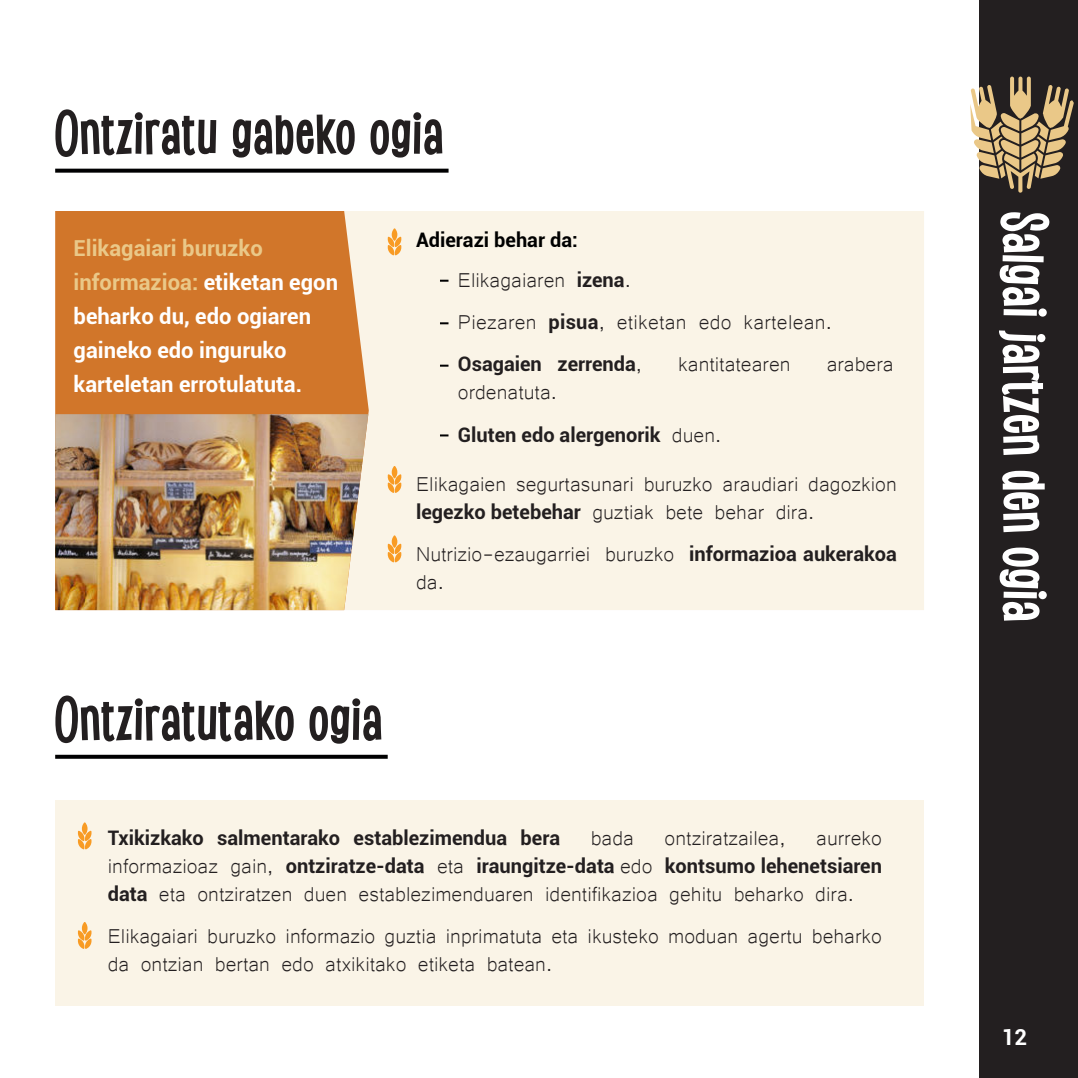
<style>
.page{position:relative;width:1078px;height:1078px;background:#fff}
.page>*{position:absolute;margin:0;border:0;box-sizing:border-box;transform-origin:0 0}
.t1{font:52px "Saker Sans Bold PERSONALUSE";letter-spacing:.04em;color:#fff}
.t2{font:50px "Saker Sans Bold PERSONALUSE";letter-spacing:.05em;color:#231f20}
.t3{font:26px/42.2px "Microsoft Yi Baiti";color:#231f20}
.t4{font:700 22px/34px "Roboto";color:#fff}
.t5{font:700 20px/28px "Roboto";color:#231f20}
.t6{font:700 20px "Roboto";color:#000}
.s1{color:#eac888}
.s2{font-family:"Roboto";font-weight:700;font-size:20px}
.s3{font-family:"Microsoft Yi Baiti";font-weight:400;font-size:26px}
</style>
<div class="page">
<div style="left:55px;top:799px;width:868px;height:206px;background:#faf4e7"></div>
<div style="left:369px;top:211px;width:554px;height:399px;background:#faf4e7"></div>
<div style="left:55px;top:211px;width:314px;height:399px;background:#d1762a"></div>
<img style="left:55px;top:414px;width:313px;height:196px">
<svg style="left:55px;top:169px;width:393px;height:4px;background:#151516"></svg>
<svg style="left:55px;top:754px;width:332px;height:4px"></svg>
<svg style="left:387px;top:466px;width:15px;height:27px"></svg>
<svg style="left:387px;top:535px;width:15px;height:27px"></svg>
<svg style="left:77px;top:822px;width:15px;height:27px"></svg>
<svg style="left:77px;top:922px;width:15px;height:26px"></svg>
<div style="left:979px;top:0;width:98px;height:1077px;background:#231f20"></div>
<svg style="left:970px;top:77px;width:103px;height:116px"></svg>
<svg style="left:440px;top:279px;width:8px;height:2px"></svg>
<svg style="left:440px;top:322px;width:8px;height:2px"></svg>
<svg style="left:440px;top:364px;width:8px;height:2px"></svg>
<svg style="left:440px;top:434px;width:8px;height:2px"></svg>
<svg style="left:387px;top:228px;width:15px;height:27px"></svg>
<h2 class="t2" style="left:55px;top:109px;width:389px">Ontziratu gabeko ogia</h2>
<p class="t4" style="left:74px;top:232px;width:266px"><span class="s1">Elikagaiari buruzko informazioa:</span> etiketan egon beharko du, edo ogiaren gaineko edo inguruko karteletan errotulatuta.</p>
<p class="t6" style="left:416px;top:231px;width:163px">Adierazi behar da:</p>
<p class="t3" style="left:458px;top:258px;width:375px">Elikagaiaren <span class="s2">izena</span>.<br>Piezaren <span class="s2">pisua</span>, etiketan edo kartelean.</p>
<p class="t5" style="left:458px;top:351px;width:186px">Osagaien zerrenda<span class="s3">,</span></p>
<p class="t3" style="left:678px;top:343px;width:114px">kantitatearen</p>
<p class="t3" style="left:826px;top:343px;width:68px">arabera</p>
<p class="t3" style="left:458px;top:371px;width:101px">ordenatuta.</p>
<p class="t5" style="left:458px;top:422px;width:265px">Gluten edo alergenorik <span class="s3">duen.</span></p>
<p class="t3" style="left:416px;top:469px;width:482px;line-height:28px">Elikagaien segurtasunari buruzko araudiari dagozkion <span class="s2">legezko betebehar</span> guztiak bete behar dira.</p>
<p class="t3" style="left:416px;top:539px;width:482px;line-height:28px">Nutrizio-ezaugarriei buruzko <span class="s2">informazioa aukerakoa </span>da.</p>
<h2 class="t2" style="left:55px;top:694px;width:328px">Ontziratutako ogia</h2>
<p class="t5" style="left:108px;top:825px;width:775px">Txikizkako salmentarako establezimendua bera <span class="s3">bada ontziratzailea, aurreko informazioaz gain,</span> ontziratze-data <span class="s3">eta</span> iraungitze-data <span class="s3">edo</span> kontsumo lehenetsiaren</p>
<p class="t3" style="left:108px;top:872px;width:775px"><span class="s2">data</span> eta ontziratzen duen establezimenduaren identifikazioa gehitu beharko dira.<br>Elikagaiari buruzko informazio guztia inprimatuta eta ikusteko moduan agertu beharko</p>
<p class="t3" style="left:108px;top:942px;width:446px">da ontzian bertan edo atxikitako etiketa batean.</p>
<h1 class="t1" style="left:1049px;top:212px;width:410px;rotate:90deg">Salgai jartzen den ogia</h1>
<p class="t4" style="left:1001px;top:1021px;width:27px">12</p>
</div>
